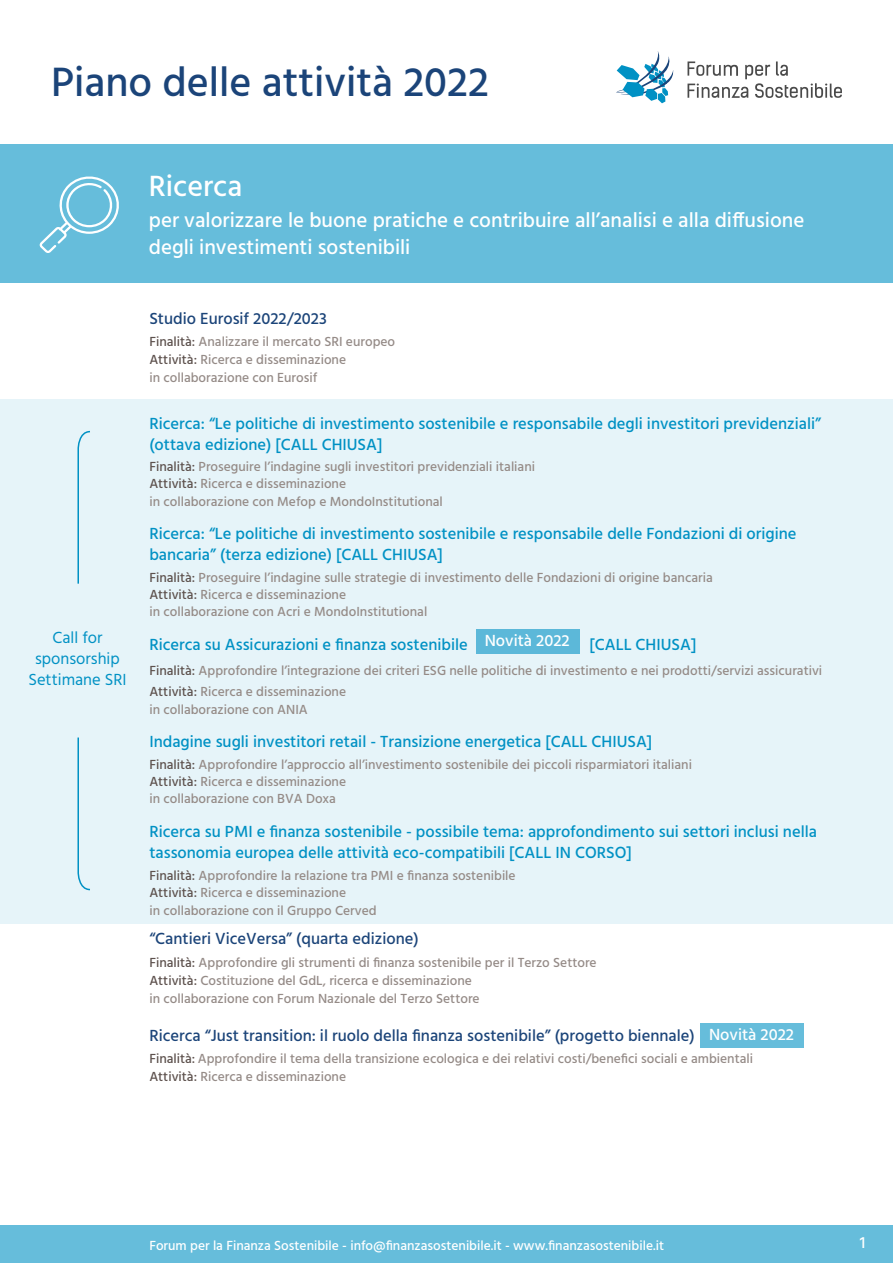
<style>
.page{position:relative;width:893px;height:1263px;background:#fff}
.page>*{position:absolute;margin:0;border:0;box-sizing:border-box;transform-origin:0 0}
.t1{font:500 42px "Hind";color:#1b4479}
.t2{font:500 30px "Hind";color:#fff}
.t3{font:500 21px/27px "Hind";color:#fff}
.t4{font:500 16.5px/21px "Hind";color:#0091c4}
.t5{font:500 16.5px "Hind";color:#1b4479}
.t6{font:16.5px/20.7px "Hind";color:#0091c4;text-align:center}
.t7{font:500 16.5px "Hind";color:#fff}
.t8{font:500 13.5px/17.2px "Hind";color:#958b87}
.t9{font:500 13.5px "Hind";color:#fff}
.s1{color:#5d514d}
</style>
<div class="page">
<div style="left:0;top:1225px;width:893px;height:38px;background:#66bddb"></div>
<div style="left:0;top:145px;width:893px;height:138px;background:#66bddb"></div>
<div style="left:0;top:400px;width:893px;height:524px;background:#e6f4f9"></div>
<svg style="left:687px;top:61px;width:155px;height:37px"></svg>
<svg style="left:616px;top:51px;width:58px;height:52px"></svg>
<svg style="left:39px;top:176px;width:80px;height:77px"></svg>
<svg style="left:77px;top:430px;width:13px;height:154px"></svg>
<svg style="left:77px;top:737px;width:13px;height:154px"></svg>
<div style="left:476px;top:629px;width:103px;height:24px;background:#5cb8d9"></div>
<div style="left:701px;top:1023px;width:103px;height:24px;background:#66bddb"></div>
<h1 class="t1" style="left:51px;top:53px;width:439px">Piano delle attività 2022</h1>
<p class="t6" style="left:28px;top:628px;width:100px">Call for sponsorship<br>Settimane SRI</p>
<h2 class="t2" style="left:149px;top:166px;width:95px">Ricerca</h2>
<h3 class="t3" style="left:149px;top:208px;width:657px">per valorizzare le buone pratiche e contribuire all’analisi e alla diffusione degli investimenti sostenibili</h3>
<p class="t5" style="left:149px;top:307px;width:179px">Studio Eurosif 2022/2023</p>
<p class="t8" style="left:149px;top:333px;width:247px;line-height:18px"><span class="s1">Finalità:</span> Analizzare il mercato SRI europeo<br><span class="s1">Attività:</span> Ricerca e disseminazione<br>in collaborazione con Eurosif</p>
<p class="t4" style="left:149px;top:413px;width:673px">Ricerca: “Le politiche di investimento sostenibile e responsabile degli investitori previdenziali” (ottava edizione) [CALL CHIUSA]</p>
<p class="t8" style="left:149px;top:459px;width:387px"><span class="s1">Finalità:</span> Proseguire l’indagine sugli investitori previdenziali italiani<br><span class="s1">Attività:</span> Ricerca e disseminazione<br>in collaborazione con Mefop e MondoInstitutional</p>
<p class="t4" style="left:149px;top:524px;width:649px">Ricerca: “Le politiche di investimento sostenibile e responsabile delle Fondazioni di origine bancaria” (terza edizione) [CALL CHIUSA]</p>
<p class="t8" style="left:149px;top:569px;width:565px"><span class="s1">Finalità:</span> Proseguire l’indagine sulle strategie di investimento delle Fondazioni di origine bancaria<br><span class="s1">Attività:</span> Ricerca e disseminazione<br>in collaborazione con Acri e MondoInstitutional</p>
<p class="t4" style="left:149px;top:635px;width:320px">Ricerca su Assicurazioni e finanza sostenibile</p>
<p class="t4" style="left:589px;top:635px;width:108px">[CALL CHIUSA]</p>
<p class="t8" style="left:149px;top:661px;width:674px;line-height:21px"><span class="s1">Finalità:</span> Approfondire l’integrazione dei criteri ESG nelle politiche di investimento e nei prodotti/servizi assicurativi<br><span class="s1">Attività:</span> Ricerca e disseminazione</p>
<p class="t8" style="left:149px;top:701px;width:160px">in collaborazione con ANIA</p>
<p class="t4" style="left:149px;top:732px;width:504px">Indagine sugli investitori retail - Transizione energetica [CALL CHIUSA]</p>
<p class="t8" style="left:149px;top:756px;width:544px"><span class="s1">Finalità:</span> Approfondire l’approccio all’investimento sostenibile dei piccoli risparmiatori italiani<br><span class="s1">Attività:</span> Ricerca e disseminazione<br>in collaborazione con BVA Doxa</p>
<p class="t4" style="left:149px;top:822px;width:669px">Ricerca su PMI e finanza sostenibile - possibile tema: approfondimento sui settori inclusi nella tassonomia europea delle attività eco-compatibili [CALL IN CORSO]</p>
<p class="t8" style="left:149px;top:867px;width:368px"><span class="s1">Finalità:</span> Approfondire la relazione tra PMI e finanza sostenibile<br><span class="s1">Attività:</span> Ricerca e disseminazione<br>in collaborazione con il Gruppo Cerved</p>
<p class="t5" style="left:149px;top:928px;width:271px">“Cantieri ViceVersa” (quarta edizione)</p>
<p class="t8" style="left:149px;top:954px;width:449px;line-height:18px"><span class="s1">Finalità:</span> Approfondire gli strumenti di finanza sostenibile per il Terzo Settore<br><span class="s1">Attività:</span> Costituzione del GdL, ricerca e disseminazione<br>in collaborazione con Forum Nazionale del Terzo Settore</p>
<p class="t5" style="left:149px;top:1024px;width:547px">Ricerca “Just transition: il ruolo della finanza sostenibile” (progetto biennale)</p>
<p class="t8" style="left:149px;top:1050px;width:605px;line-height:18px"><span class="s1">Finalità:</span> Approfondire il tema della transizione ecologica e dei relativi costi/benefici sociali e ambientali<br><span class="s1">Attività:</span> Ricerca e disseminazione</p>
<p class="t7" style="left:485px;top:629px;width:87px">Novità 2022</p>
<p class="t7" style="left:709px;top:1023px;width:87px">Novità 2022</p>
<p class="t9" style="left:149px;top:1236px;width:516px">Forum per la Finanza Sostenibile - info@finanzasostenibile.it - www.finanzasostenibile.it</p>
<p class="t7" style="left:860px;top:1232px;width:7px">1</p>
</div>
